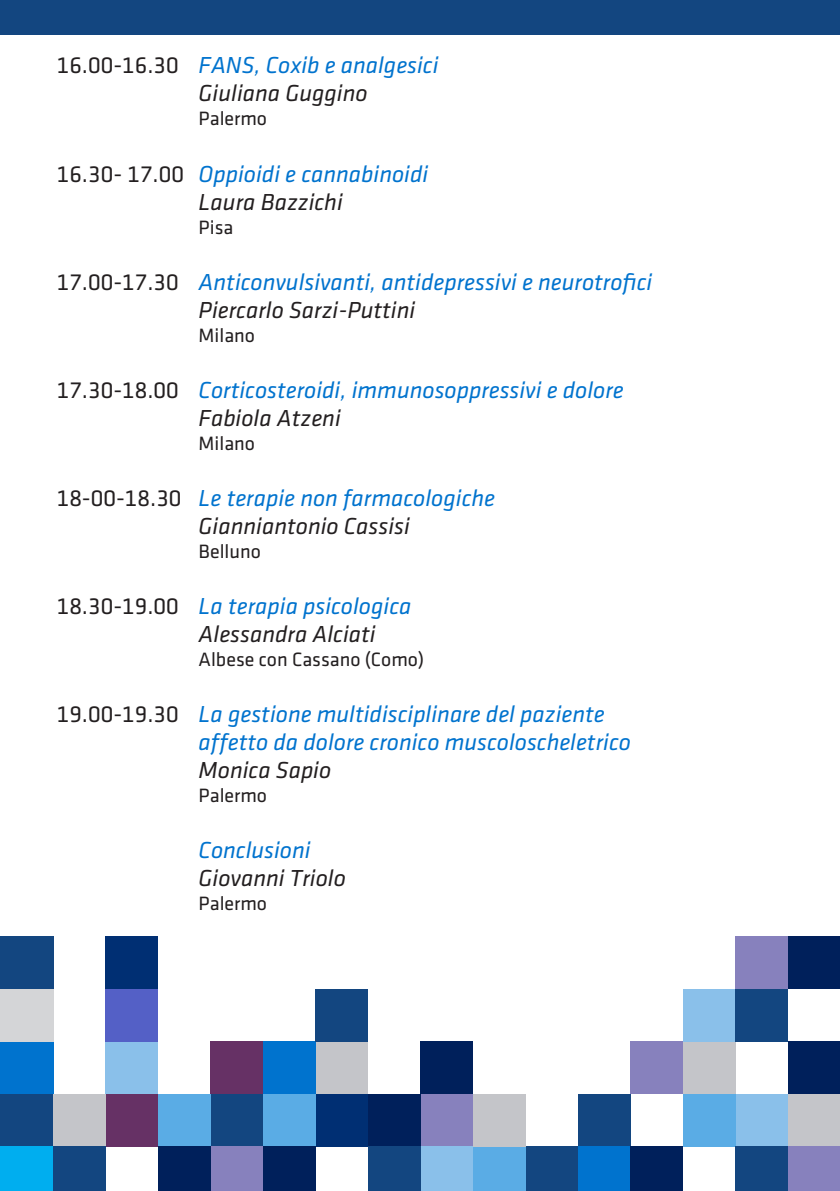
<style>
.page{position:relative;width:840px;height:1191px;background:#fff}
.page>*{position:absolute;margin:0;border:0;box-sizing:border-box;transform-origin:0 0}
.t1{font:italic 24px/28px "Klavika";color:#0073ce}
.t2{font:italic 24px "Klavika";color:#231f20}
.t3{font:20px "Klavika Regular TF";color:#231f20}
.s1{font-family:"Klavika Regular TF";font-style:normal;color:#231f20}
.s2{color:#231f20}
</style>
<div class="page">
<div style="left:0;top:1093px;width:53px;height:53px;background:#134680"></div>
<div style="left:210px;top:1093px;width:53px;height:53px;background:#134680"></div>
<div style="left:735px;top:1093px;width:52px;height:53px;background:#8ac0ea"></div>
<div style="left:106px;top:1093px;width:52px;height:53px;background:#663165"></div>
<div style="left:420px;top:1093px;width:53px;height:53px;background:#8781bd"></div>
<div style="left:315px;top:1093px;width:53px;height:53px;background:#002f73"></div>
<div style="left:53px;top:1093px;width:53px;height:53px;background:#c4c5c9"></div>
<div style="left:263px;top:1093px;width:52px;height:53px;background:#5aace5"></div>
<div style="left:682px;top:1093px;width:53px;height:53px;background:#5aace5"></div>
<div style="left:578px;top:1093px;width:52px;height:53px;background:#134680"></div>
<div style="left:787px;top:1093px;width:52px;height:53px;background:#c4c5c9"></div>
<div style="left:158px;top:1093px;width:52px;height:53px;background:#5aace5"></div>
<div style="left:368px;top:1093px;width:52px;height:53px;background:#00205b"></div>
<div style="left:0;top:1146px;width:53px;height:45px;background:#00aeef"></div>
<div style="left:210px;top:1146px;width:53px;height:45px;background:#8781bd"></div>
<div style="left:525px;top:1146px;width:53px;height:45px;background:#134680"></div>
<div style="left:735px;top:1146px;width:52px;height:45px;background:#134680"></div>
<div style="left:420px;top:1146px;width:53px;height:45px;background:#8ac0ea"></div>
<div style="left:53px;top:1146px;width:53px;height:45px;background:#134680"></div>
<div style="left:263px;top:1146px;width:52px;height:45px;background:#00205b"></div>
<div style="left:578px;top:1146px;width:52px;height:45px;background:#0073ce"></div>
<div style="left:787px;top:1146px;width:52px;height:45px;background:#8781bd"></div>
<div style="left:158px;top:1146px;width:52px;height:45px;background:#00205b"></div>
<div style="left:473px;top:1146px;width:52px;height:45px;background:#5aace5"></div>
<div style="left:368px;top:1146px;width:52px;height:45px;background:#134680"></div>
<div style="left:0;top:1041px;width:53px;height:52px;background:#0073ce"></div>
<div style="left:210px;top:1041px;width:53px;height:52px;background:#663165"></div>
<div style="left:106px;top:1041px;width:52px;height:52px;background:#8ac0ea"></div>
<div style="left:420px;top:1041px;width:53px;height:52px;background:#00205b"></div>
<div style="left:315px;top:1041px;width:53px;height:52px;background:#c4c5c9"></div>
<div style="left:263px;top:1041px;width:52px;height:52px;background:#0073ce"></div>
<div style="left:682px;top:1041px;width:53px;height:52px;background:#c4c5c9"></div>
<div style="left:787px;top:1041px;width:52px;height:52px;background:#00205b"></div>
<div style="left:630px;top:1041px;width:52px;height:52px;background:#8781bd"></div>
<div style="left:473px;top:1093px;width:52px;height:53px;background:#c4c5c9"></div>
<div style="left:630px;top:1146px;width:52px;height:45px;background:#00205b"></div>
<div style="left:0;top:989px;width:53px;height:52px;background:#d4d5d7"></div>
<div style="left:106px;top:989px;width:52px;height:52px;background:#5460c6"></div>
<div style="left:315px;top:989px;width:53px;height:52px;background:#134680"></div>
<div style="left:682px;top:989px;width:53px;height:52px;background:#8ac0ea"></div>
<div style="left:0;top:936px;width:53px;height:53px;background:#134680"></div>
<div style="left:106px;top:936px;width:52px;height:53px;background:#002f73"></div>
<div style="left:735px;top:936px;width:52px;height:53px;background:#8781bd"></div>
<div style="left:735px;top:989px;width:52px;height:52px;background:#134680"></div>
<div style="left:787px;top:936px;width:52px;height:53px;background:#00205b"></div>
<div style="left:0;top:0;width:839px;height:34px;background:#134680"></div>
<p class="t1" style="left:198px;top:52px;width:241px;text-indent:-142px"><span class="s1">16.00-16.30</span> FANS, Coxib e analgesici<br><span class="s2">Giuliana Guggino</span></p>
<p class="t3" style="left:198px;top:108px;width:70px">Palermo</p>
<p class="t1" style="left:198px;top:160px;width:231px;text-indent:-142px"><span class="s1">16.30- 17.00</span> Oppioidi e cannabinoidi<br><span class="s2">Laura Bazzichi</span></p>
<p class="t3" style="left:198px;top:216px;width:36px">Pisa</p>
<p class="t1" style="left:198px;top:268px;width:455px;text-indent:-142px"><span class="s1">17.00-17.30</span> Anticonvulsivanti, antidepressivi e neurotrofici<br><span class="s2">Piercarlo Sarzi-Puttini</span></p>
<p class="t3" style="left:198px;top:324px;width:58px">Milano</p>
<p class="t1" style="left:198px;top:376px;width:426px;text-indent:-142px"><span class="s1">17.30-18.00</span> Corticosteroidi, immunosoppressivi e dolore<br><span class="s2">Fabiola Atzeni</span></p>
<p class="t3" style="left:198px;top:432px;width:58px">Milano</p>
<p class="t1" style="left:198px;top:484px;width:298px;text-indent:-142px"><span class="s1">18-00-18.30</span> Le terapie non farmacologiche<br><span class="s2">Gianniantonio Cassisi</span></p>
<p class="t3" style="left:198px;top:540px;width:64px">Belluno</p>
<p class="t1" style="left:198px;top:592px;width:214px;text-indent:-142px"><span class="s1">18.30-19.00</span> La terapia psicologica<br><span class="s2">Alessandra Alciati</span></p>
<p class="t3" style="left:198px;top:648px;width:227px">Albese con Cassano (Como)</p>
<p class="t1" style="left:198px;top:700px;width:433px;text-indent:-142px"><span class="s1">19.00-19.30</span> La gestione multidisciplinare del paziente affetto da dolore cronico muscoloscheletrico</p>
<p class="t2" style="left:198px;top:757px;width:134px">Monica Sapio</p>
<p class="t3" style="left:198px;top:784px;width:70px">Palermo</p>
<p class="t1" style="left:198px;top:836px;width:113px">Conclusioni</p>
<p class="t2" style="left:198px;top:865px;width:149px">Giovanni Triolo</p>
<p class="t3" style="left:198px;top:892px;width:70px">Palermo</p>
</div>
